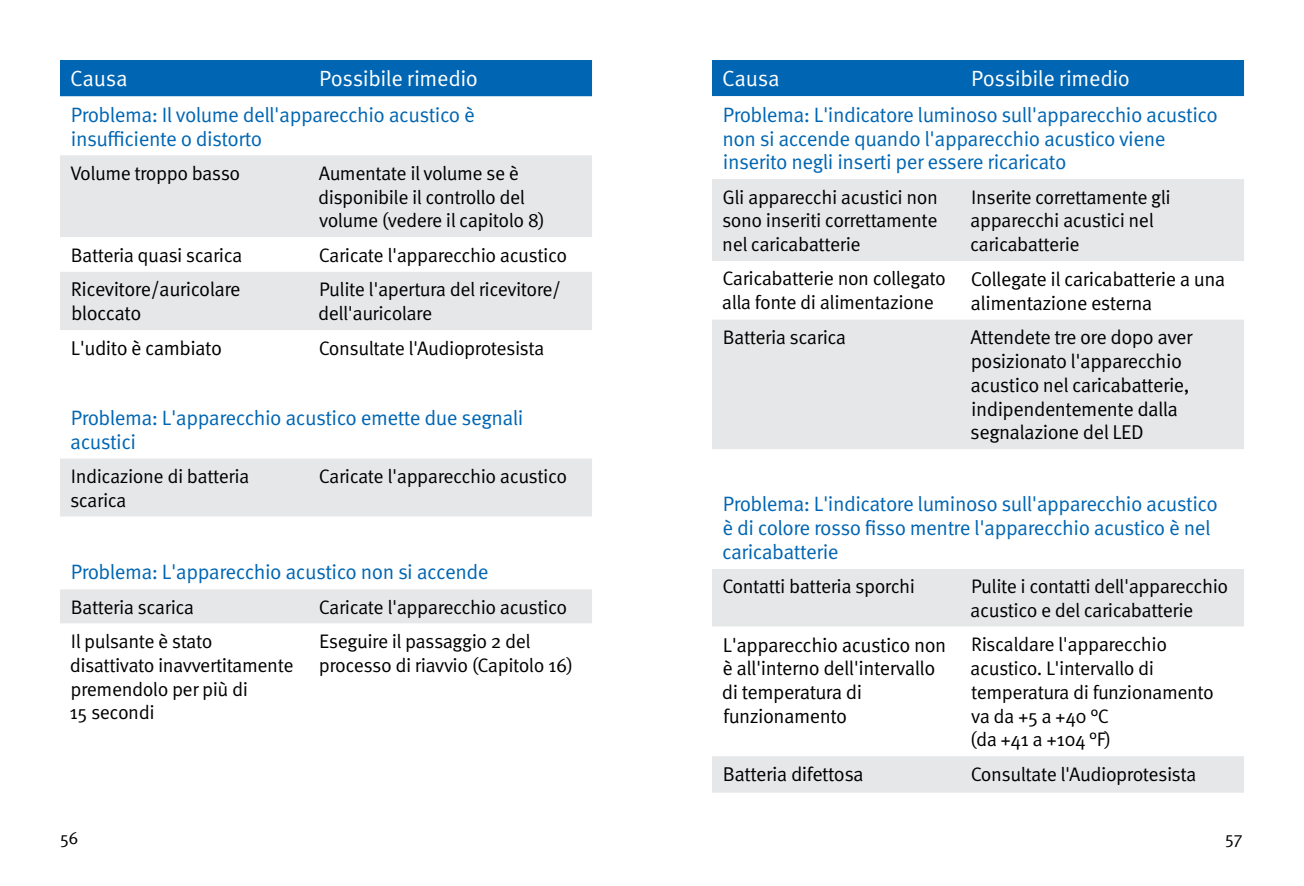
<style>
.page{position:relative;width:1304px;height:886px;background:#fff}
.page>*{position:absolute;margin:0;border:0;box-sizing:border-box;transform-origin:0 0}
.t1{font:22px "Meta Pro Norm";letter-spacing:-.02em;color:#fff}
.t2{font:20.75px/23.8px "Meta Pro Norm";letter-spacing:-.025em;color:#0066b3}
.t3{font:20px/23.8px "Meta Pro Norm";letter-spacing:-.025em;color:#000}
.t4{font:19.5px/23.8px "Meta Pro Norm";letter-spacing:-.025em;color:#000}
.t5{font:17.5px "Meta Pro Norm";color:#000}
</style>
<div class="page">
<div style="left:60px;top:60px;width:532px;height:36px;background:#0066b3"></div>
<div style="left:60px;top:155px;width:532px;height:82px;background:#e6e7e8"></div>
<svg style="left:60px;top:272px;width:532px;height:351px"></svg>
<div style="left:712px;top:60px;width:532px;height:36px;background:#0066b3"></div>
<div style="left:712px;top:179px;width:532px;height:614px;background:#e6e7e8"></div>
<svg style="left:712px;top:261px;width:532px;height:495px"></svg>
<div style="left:712px;top:486px;width:532px;height:82px;background:#fff"></div>
<p class="t1" style="left:70px;top:67px;width:59px">Causa</p>
<p class="t1" style="left:319px;top:67px;width:160px">Possibile rimedio</p>
<p class="t2" style="left:71px;top:103px;width:406px">Problema: Il volume dell'apparecchio acustico è insufficiente o distorto</p>
<p class="t4" style="left:70px;top:161px;width:171px">Volume troppo basso</p>
<p class="t4" style="left:318px;top:161px;width:228px">Aumentate il volume se è disponibile il controllo del volume (vedere il capitolo 8)</p>
<p class="t4" style="left:71px;top:243px;width:173px">Batteria quasi scarica</p>
<p class="t4" style="left:319px;top:243px;width:250px">Caricate l'apparecchio acustico</p>
<p class="t3" style="left:71px;top:278px;width:171px">Ricevitore/auricolare bloccato</p>
<p class="t4" style="left:318px;top:277px;width:245px">Pulite l'apertura del ricevitore/ dell'auricolare</p>
<p class="t3" style="left:71px;top:336px;width:153px">L'udito è cambiato</p>
<p class="t4" style="left:319px;top:336px;width:227px">Consultate l'Audioprotesista</p>
<p class="t2" style="left:70px;top:406px;width:455px">Problema: L'apparecchio acustico emette due segnali acustici</p>
<p class="t4" style="left:70px;top:464px;width:181px">Indicazione di batteria scarica</p>
<p class="t4" style="left:319px;top:464px;width:250px">Caricate l'apparecchio acustico</p>
<p class="t2" style="left:71px;top:560px;width:419px">Problema: L'apparecchio acustico non si accende</p>
<p class="t4" style="left:71px;top:595px;width:125px">Batteria scarica</p>
<p class="t4" style="left:319px;top:595px;width:250px">Caricate l'apparecchio acustico</p>
<p class="t4" style="left:70px;top:629px;width:225px">Il pulsante è stato disattivato inavvertitamente premendolo per più di<br>15 secondi</p>
<p class="t4" style="left:319px;top:629px;width:256px">Eseguire il passaggio 2 del processo di riavvio (Capitolo 16)</p>
<p class="t1" style="left:722px;top:67px;width:59px">Causa</p>
<p class="t1" style="left:971px;top:67px;width:160px">Possibile rimedio</p>
<p class="t2" style="left:723px;top:103px;width:497px">Problema: L'indicatore luminoso sull'apparecchio acustico non si accende quando l'apparecchio acustico viene inserito negli inserti per essere ricaricato</p>
<p class="t4" style="left:722px;top:185px;width:217px;text-align:justify">Gli apparecchi acustici non sono inseriti correttamente nel caricabatterie</p>
<p class="t4" style="left:970px;top:185px;width:202px">Inserite correttamente gli apparecchi acustici nel caricabatterie</p>
<p class="t4" style="left:722px;top:267px;width:226px">Caricabatterie non collegato alla fonte di alimentazione</p>
<p class="t3" style="left:971px;top:267px;width:256px">Collegate il caricabatterie a una alimentazione esterna</p>
<p class="t4" style="left:723px;top:325px;width:125px">Batteria scarica</p>
<p class="t3" style="left:970px;top:325px;width:224px">Attendete tre ore dopo aver posizionato l'apparecchio acustico nel caricabatterie, indipendentemente dalla segnalazione del LED</p>
<p class="t2" style="left:722px;top:492px;width:497px">Problema: L'indicatore luminoso sull'apparecchio acustico è di colore rosso fisso mentre l'apparecchio acustico è nel caricabatterie</p>
<p class="t4" style="left:722px;top:574px;width:194px">Contatti batteria sporchi</p>
<p class="t4" style="left:970px;top:574px;width:260px">Pulite i contatti dell'apparecchio acustico e del caricabatterie</p>
<p class="t3" style="left:722px;top:633px;width:226px">L'apparecchio acustico non è all'interno dell'intervallo di temperatura di funzionamento</p>
<p class="t4" style="left:970px;top:633px;width:245px">Riscaldare l'apparecchio acustico. L'intervallo di temperatura di funzionamento va da +5 a +40 °C<br>(da +41 a +104 °F)</p>
<p class="t3" style="left:723px;top:762px;width:142px">Batteria difettosa</p>
<p class="t4" style="left:971px;top:762px;width:227px">Consultate l'Audioprotesista</p>
<p class="t5" style="left:60px;top:828px;width:20px">56</p>
<p class="t5" style="left:1225px;top:828px;width:19px">57</p>
</div>
